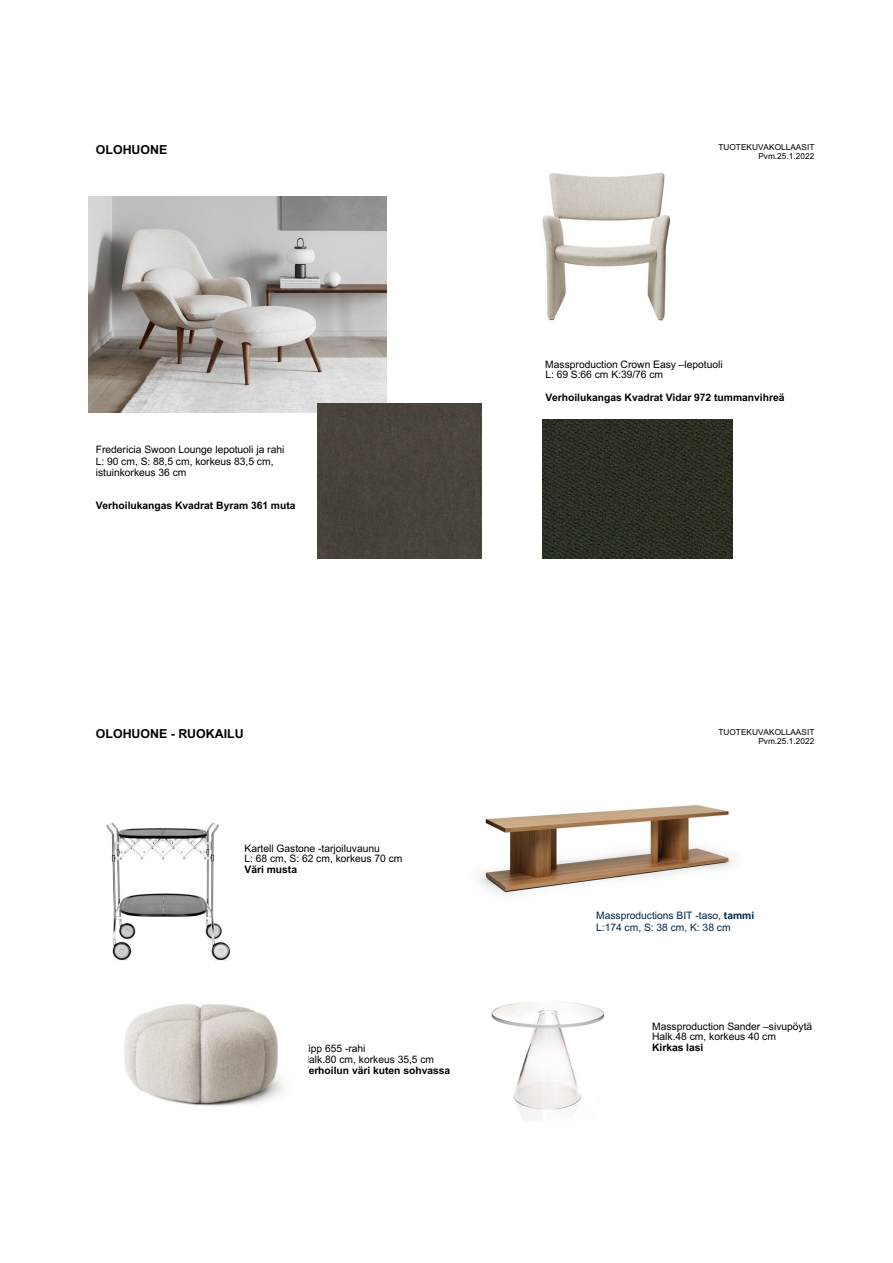
<style>
.page{position:relative;width:893px;height:1263px;background:#fff}
.page>*{position:absolute;margin:0;border:0;box-sizing:border-box;transform-origin:0 0}
.t1{font:700 12.3px "Arial";letter-spacing:.005em;color:#000}
.t2{font:10.35px/10.4px "Arial";letter-spacing:-.005em;color:#000}
.t3{font:700 10.35px "Arial";letter-spacing:-.005em;color:#000}
.t4{font:10.35px/12.3px "Arial";letter-spacing:-.005em;color:#052346}
.t5{font:8.25px/9.4px "Arial";letter-spacing:.005em;color:#000;text-align:right}
.s1{font-weight:700}
</style>
<div class="page">
<img style="left:88px;top:197px;width:299px;height:215px">
<img style="left:542px;top:172px;width:129px;height:149px">
<div style="left:317px;top:404px;width:165px;height:154px;background:#484439"></div>
<img style="left:542px;top:419px;width:190px;height:139px">
<img style="left:124px;top:1004px;width:160px;height:102px">
<img style="left:479px;top:805px;width:255px;height:90px">
<img style="left:106px;top:822px;width:125px;height:139px">
<img style="left:491px;top:1002px;width:114px;height:119px">
<p class="t1" style="left:96px;top:140px;width:73px">OLOHUONE</p>
<p class="t2" style="left:96px;top:444px;width:190px;line-height:11.2px">Fredericia Swoon Lounge lepotuoli ja rahi<br>L: 90 cm, S: 88,5 cm, korkeus 83,5 cm, istuinkorkeus 36 cm</p>
<p class="t3" style="left:96px;top:498px;width:201px">Verhoilukangas Kvadrat Byram 361 muta</p>
<p class="t1" style="left:96px;top:725px;width:149px">OLOHUONE - RUOKAILU</p>
<p class="t2" style="left:245px;top:843px;width:159px">Kartell Gastone -tarjoiluvaunu<br>L: 68 cm, S: 62 cm, korkeus 70 cm</p>
<p class="t3" style="left:245px;top:862px;width:54px">Väri musta</p>
<p class="t2" style="left:302px;top:1043px;width:134px">Vipp 655 -rahi<br>Halk.80 cm, korkeus 35,5 cm</p>
<p class="t3" style="left:302px;top:1063px;width:150px">Verhoilun väri kuten sohvassa</p>
<p class="t5" style="left:719px;top:142px;width:97px">TUOTEKUVAKOLLAASIT<br>Pvm.25.1.2022</p>
<p class="t2" style="left:545px;top:359px;width:179px">Massproduction Crown Easy –lepotuoli<br>L: 69 S:66 cm K:39/76 cm</p>
<p class="t3" style="left:545px;top:390px;width:241px">Verhoilukangas Kvadrat Vidar 972 tummanvihreä</p>
<p class="t5" style="left:719px;top:727px;width:97px">TUOTEKUVAKOLLAASIT<br>Pvm.25.1.2022</p>
<p class="t4" style="left:596px;top:909px;width:160px">Massproductions BIT -taso, <span class="s1">tammi<br></span>L:174 cm, S: 38 cm, K: 38 cm</p>
<p class="t2" style="left:652px;top:1021px;width:162px">Massproduction Sander –sivupöytä<br>Halk.48 cm, korkeus 40 cm</p>
<p class="t3" style="left:652px;top:1040px;width:53px">Kirkas lasi</p>
</div>
